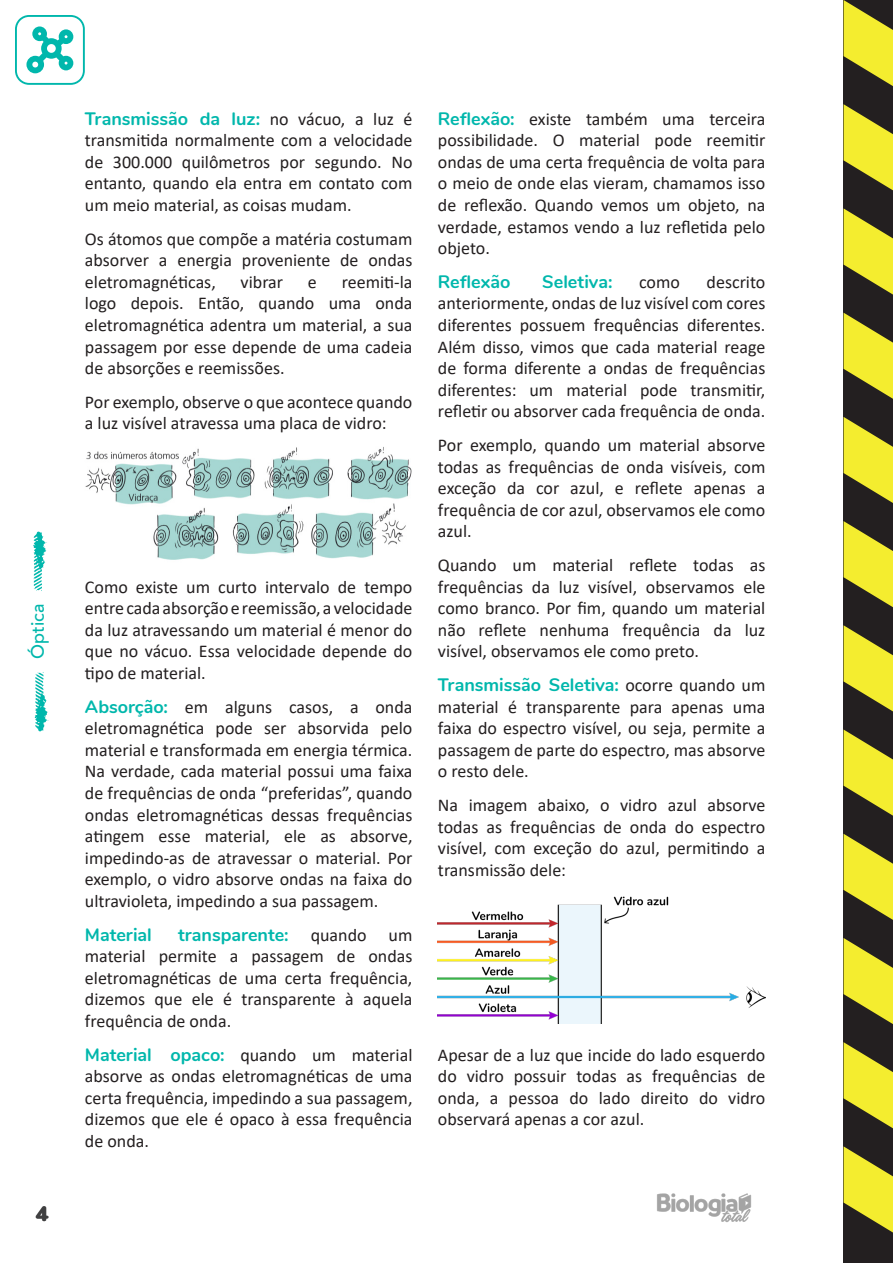
<style>
.page{position:relative;width:893px;height:1263px;background:#fff}
.page>*{position:absolute;margin:0;border:0;box-sizing:border-box;transform-origin:0 0}
.t1{font:900 21px "Nunito";color:#404041}
.t2{font:18px/21.6px "Calibri";color:#231f20;text-align:justify}
.t3{font:700 18px "Nunito";color:#00b7ac}
.t4{font:500 18px "Avenir LT";letter-spacing:.01em;color:#00b7ac}
.s1{font-family:"Nunito";font-weight:700;color:#00b7ac}
</style>
<div class="page">
<img style="left:657px;top:1193px;width:95px;height:29px">
<svg style="left:844px;top:0;width:49px;height:1262px;background:#928c27"></svg>
<svg style="left:35px;top:672px;width:14px;height:59px"></svg>
<svg style="left:33px;top:531px;width:14px;height:60px"></svg>
<svg style="left:15px;top:15px;width:70px;height:70px"></svg>
<img style="left:85px;top:447px;width:327px;height:113px">
<img style="left:438px;top:896px;width:327px;height:127px">
<p class="t4" style="left:27px;top:659px;width:57px;rotate:-90deg">Óptica</p>
<p class="t1" style="left:36px;top:1198px;width:14px">4</p>
<p class="t2" style="left:85px;top:107px;width:329px"><span class="s1">Transmissão da luz:</span> no vácuo, a luz é transmitida normalmente com a velocidade de 300.000 quilômetros por segundo. No entanto, quando ela entra em contato com um meio material, as coisas mudam.</p>
<p class="t2" style="left:85px;top:227px;width:329px">Os átomos que compõe a matéria costumam absorver a energia proveniente de ondas eletromagnéticas,</p>
<p class="t2" style="left:85px;top:270px;width:329px;text-indent:257px">reemiti-la logo depois. Então, quando uma onda eletromagnética adentra um material, a sua passagem por esse depende de uma cadeia de absorções e reemissões.</p>
<p class="t2" style="left:85px;top:390px;width:329px">Por exemplo, observe o que acontece quando a luz visível atravessa uma placa de vidro:</p>
<p class="t2" style="left:241px;top:270px;width:44px">vibrar</p>
<p class="t2" style="left:308px;top:270px;width:10px">e</p>
<p class="t2" style="left:85px;top:575px;width:329px">Como existe um curto intervalo de tempo entre cada absorção e reemissão, a velocidade da luz atravessando um material é menor do que no vácuo. Essa velocidade depende do tipo de material.</p>
<p class="t2" style="left:85px;top:695px;width:329px"><span class="s1">Absorção:</span> em alguns casos, a onda eletromagnética pode ser absorvida pelo material e transformada em energia térmica.<br>Na verdade, cada material possui uma faixa de frequências de onda “preferidas”, quando ondas eletromagnéticas dessas frequências atingem esse material, ele as absorve, impedindo-as de atravessar o material. Por exemplo, o vidro absorve ondas na faixa do ultravioleta, impedindo a sua passagem.</p>
<p class="t3" style="left:85px;top:921px;width:68px">Material</p>
<p class="t2" style="left:85px;top:923px;width:329px;text-indent:93px"><span class="s1">transparente:</span> quando um material permite a passagem de ondas eletromagnéticas de uma certa frequência, dizemos que ele é transparente à aquela frequência de onda.</p>
<p class="t2" style="left:85px;top:1043px;width:329px"><span class="s1">Material opaco:</span> quando um material absorve as ondas eletromagnéticas de uma certa frequência, impedindo a sua passagem, dizemos que ele é opaco à essa frequência de onda.</p>
<p class="t2" style="left:438px;top:107px;width:329px"><span class="s1">Reflexão:</span> existe também uma terceira possibilidade. O material pode reemitir ondas de uma certa frequência de volta para o meio de onde elas vieram, chamamos isso de reflexão. Quando vemos um objeto, na verdade, estamos vendo a luz refletida pelo objeto.</p>
<p class="t3" style="left:438px;top:268px;width:74px">Reflexão</p>
<p class="t3" style="left:542px;top:268px;width:72px">Seletiva:</p>
<p class="t2" style="left:639px;top:270px;width:42px">como</p>
<p class="t2" style="left:438px;top:270px;width:329px;text-indent:269px">descrito anteriormente, ondas de luz visível com cores diferentes possuem frequências diferentes.<br>Além disso, vimos que cada material reage de forma diferente a ondas de frequências diferentes: um material pode transmitir, refletir ou absorver cada frequência de onda.</p>
<p class="t2" style="left:438px;top:434px;width:329px">Por exemplo, quando um material absorve todas as frequências de onda visíveis, com exceção da cor azul, e reflete apenas a frequência de cor azul, observamos ele como azul.</p>
<p class="t2" style="left:438px;top:554px;width:329px">Quando um material reflete todas as frequências da luz visível, observamos ele como branco. Por fim, quando um material não reflete nenhuma frequência da luz visível, observamos ele como preto.</p>
<p class="t2" style="left:438px;top:674px;width:329px"><span class="s1">Transmissão Seletiva:</span> ocorre quando um material é transparente para apenas uma faixa do espectro visível, ou seja, permite a passagem de parte do espectro, mas absorve o resto dele.</p>
<p class="t2" style="left:438px;top:794px;width:329px">Na imagem abaixo, o vidro azul absorve todas as frequências de onda do espectro visível, com exceção do azul, permitindo a transmissão dele:</p>
<p class="t2" style="left:438px;top:1043px;width:329px">Apesar de a luz que incide do lado esquerdo do vidro possuir todas as frequências de onda, a pessoa do lado direito do vidro observará apenas a cor azul.</p>
</div>
